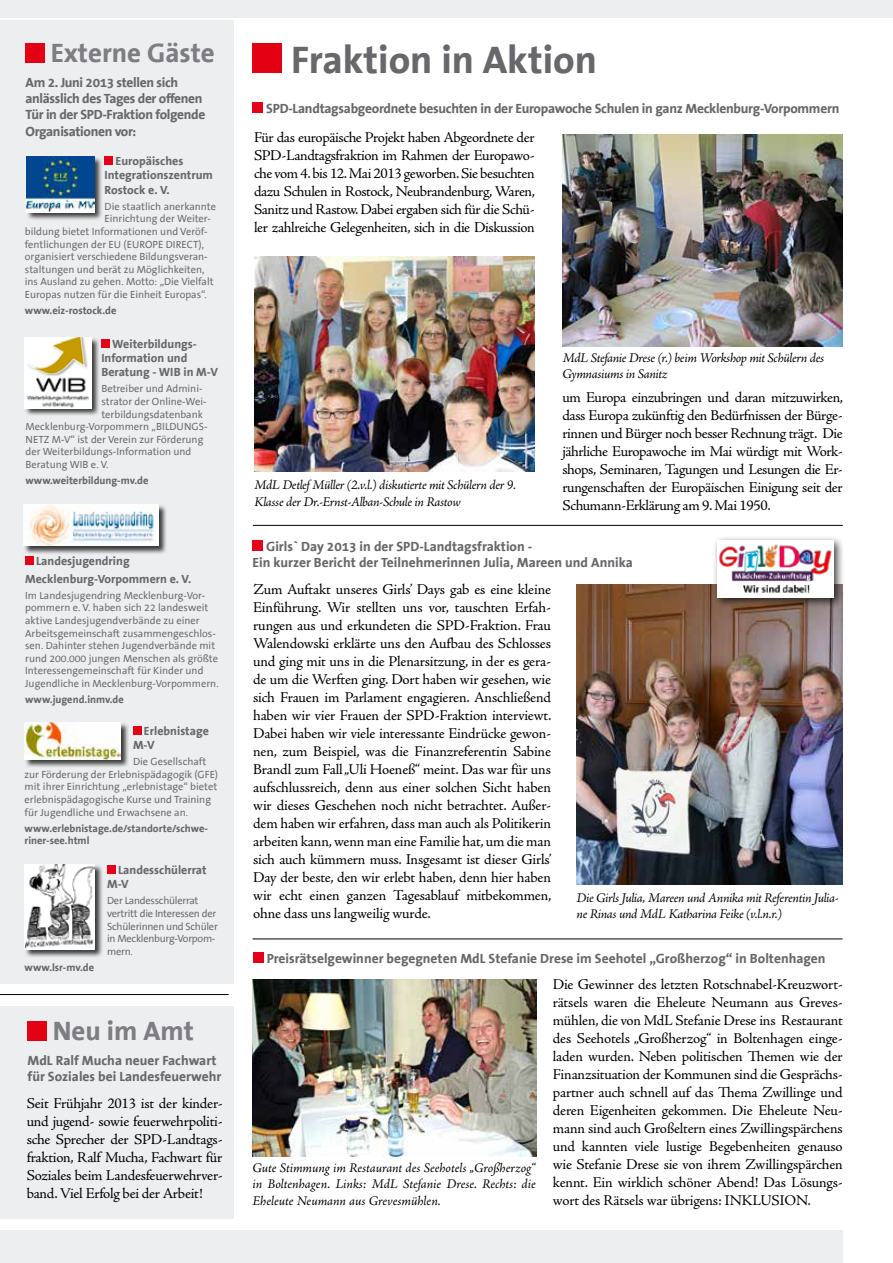
<style>
.page{position:relative;width:893px;height:1263px;background:#fff}
.page>*{position:absolute;margin:0;border:0;box-sizing:border-box;transform-origin:0 0}
.t1{font:700 39px "The Sans Office";color:#68676b}
.t2{font:700 27px "The Sans Office";color:#7e7d82}
.t3{font:15px/18px "Adobe Jenson Pro";letter-spacing:-.02em;color:#000;text-align:justify}
.t4{font:700 13.5px/16.2px "The Sans Office";letter-spacing:-.01em;color:#68676b}
.t5{font:italic 13.5px/16.2px "Adobe Jenson Pro";letter-spacing:-.025em;color:#000}
.t6{font:700 12px/14.4px "The Sans Office";color:#68676b}
.t7{font:10.5px/12.6px "The Sans Office";color:#68676b}
.t8{font:700 10.5px/12.6px "The Sans Office";color:#68676b}
.t9{font:10.5px/12.6px "The Sans Office";letter-spacing:-.025em;color:#68676b}
</style>
<div class="page">
<div style="left:0;top:20px;width:234px;height:963px;background:#edeeef"></div>
<div style="left:0;top:1230px;width:842px;height:33px;background:#edeeef"></div>
<div style="left:0;top:0;width:893px;height:17px;background:#edeeef"></div>
<hr style="left:253px;top:525px;width:590px;height:1px;background:#000">
<div style="left:252px;top:43px;width:30px;height:30px;background:#e30012"></div>
<div style="left:253px;top:952px;width:11px;height:11px;background:#e40018"></div>
<hr style="left:0;top:994px;width:229px;height:1px;background:#000">
<img style="left:253px;top:979px;width:284px;height:177px">
<div style="left:253px;top:540px;width:10px;height:11px;background:#e40018"></div>
<img style="left:254px;top:257px;width:281px;height:215px">
<img style="left:562px;top:134px;width:281px;height:213px">
<hr style="left:253px;top:939px;width:589px;height:1px;background:#000">
<div style="left:253px;top:102px;width:10px;height:11px;background:#e40018"></div>
<div style="left:26px;top:43px;width:19px;height:19px;background:#e30012"></div>
<div style="left:105px;top:157px;width:8px;height:8px;background:#e40018"></div>
<div style="left:101px;top:339px;width:9px;height:9px;background:#e40018"></div>
<div style="left:23px;top:504px;width:144px;height:50px;background:#000;opacity:.75"></div>
<img style="left:23px;top:504px;width:135px;height:42px">
<div style="left:25px;top:556px;width:9px;height:9px;background:#e40018"></div>
<div style="left:133px;top:726px;width:9px;height:9px;background:#e40018"></div>
<div style="left:107px;top:865px;width:9px;height:9px;background:#e40018"></div>
<img style="left:577px;top:585px;width:266px;height:300px">
<div style="left:24px;top:722px;width:105px;height:46px;background:#000;opacity:.75"></div>
<img style="left:25px;top:722px;width:95px;height:37px">
<div style="left:24px;top:864px;width:79px;height:94px;background:#000;opacity:.75"></div>
<img style="left:25px;top:865px;width:69px;height:84px">
<div style="left:0;top:1006px;width:234px;height:212px;background:#edeeef"></div>
<div style="left:28px;top:1021px;width:19px;height:19px;background:#e30012"></div>
<div style="left:712px;top:535px;width:133px;height:74px;background:#000;opacity:.75"></div>
<img style="left:718px;top:540px;width:116px;height:58px">
<div style="left:26px;top:156px;width:77px;height:65px;background:#000;opacity:.75"></div>
<img style="left:27px;top:156px;width:67px;height:56px">
<div style="left:24px;top:337px;width:76px;height:80px;background:#000;opacity:.75"></div>
<img style="left:25px;top:337px;width:66px;height:71px">
<h2 class="t2" style="left:51px;top:39px;width:166px">Externe Gäste</h2>
<p class="t4" style="left:26px;top:75px;width:181px">Am 2. Juni 2013 stellen sich anlässlich des Tages der offenen<br>Tür in der SPD-Fraktion folgende<br>Organisationen vor:</p>
<p class="t6" style="left:105px;top:154px;width:110px;text-indent:11px">Europäisches<br>Integrationszentrum<br>Rostock e. V.</p>
<p class="t7" style="left:105px;top:200px;width:113px">Die staatlich anerkannte</p>
<p class="t7" style="left:105px;top:213px;width:108px">Einrichtung der Weiter-</p>
<p class="t7" style="left:25px;top:226px;width:184px">bildung bietet Informationen und Veröf-</p>
<p class="t7" style="left:25px;top:238px;width:181px">fentlichungen der EU (EUROPE DIRECT),</p>
<p class="t7" style="left:25px;top:251px;width:184px">organisiert verschiedene Bildungsveran-</p>
<p class="t7" style="left:25px;top:263px;width:181px">staltungen und berät zu Möglichkeiten,</p>
<p class="t7" style="left:25px;top:276px;width:190px">ins Ausland zu gehen. Motto: „Die Vielfalt</p>
<p class="t7" style="left:25px;top:289px;width:183px">Europas nutzen für die Einheit Europas“.</p>
<p class="t8" style="left:25px;top:305px;width:93px">www.eiz-rostock.de</p>
<p class="t6" style="left:101px;top:337px;width:118px;text-indent:11px">Weiterbildungs-<br>Information und<br>Beratung - WIB in M-V</p>
<p class="t7" style="left:101px;top:383px;width:103px">Betreiber und Admini-</p>
<p class="t7" style="left:101px;top:396px;width:107px">strator der Online-Wei-</p>
<p class="t7" style="left:101px;top:408px;width:103px">terbildungsdatenbank</p>
<p class="t7" style="left:26px;top:421px;width:183px">Mecklenburg-Vorpommern „BILDUNGS-</p>
<p class="t7" style="left:26px;top:433px;width:179px">NETZ M-V“ ist der Verein zur Förderung</p>
<p class="t7" style="left:26px;top:446px;width:167px">der Weiterbildungs-Information und</p>
<p class="t7" style="left:26px;top:459px;width:85px">Beratung WIB e. V.</p>
<p class="t8" style="left:26px;top:474px;width:124px">www.weiterbildung-mv.de</p>
<p class="t6" style="left:25px;top:552px;width:168px;line-height:17.9px;text-indent:11px">Landesjugendring<br>Mecklenburg-Vorpommern e. V.</p>
<p class="t7" style="left:25px;top:589px;width:195px">Im Landesjugendring Mecklenburg-Vor&shy;pommern e. V. haben sich 22 landesweit aktive Landesjugendverbände zu einer Arbeitsgemeinschaft zusammengeschlos&shy;sen. Dahinter stehen Jugendverbände mit rund 200.000 jungen Menschen als größte Interessengemeinschaft für Kinder und Jugendliche in Mecklenburg-Vorpommern.</p>
<p class="t8" style="left:25px;top:693px;width:100px">www.jugend.inmv.de</p>
<p class="t6" style="left:133px;top:724px;width:77px;text-indent:11px">Erlebnistage<br>M-V</p>
<p class="t7" style="left:25px;top:756px;width:195px;text-indent:108px">Die Gesellschaft zur Förderung der Erlebnispädagogik (GFE) mit ihrer Einrichtung „erlebnistage“ bietet erlebnispädagogische Kurse und Training für Jugendliche und Erwachsene an.</p>
<p class="t8" style="left:25px;top:822px;width:185px">www.erlebnistage.de/standorte/schwe&shy;riner-see.html</p>
<p class="t6" style="left:107px;top:863px;width:101px;text-indent:11px">Landesschülerrat<br>M-V</p>
<p class="t9" style="left:107px;top:895px;width:112px">Der Landesschülerrat vertritt die Interessen der<br>Schülerinnen und Schüler in Mecklenburg-Vorpom&shy;mern.</p>
<p class="t8" style="left:25px;top:961px;width:71px">www.lsr-mv.de</p>
<h2 class="t2" style="left:53px;top:1017px;width:143px">Neu im Amt</h2>
<p class="t4" style="left:28px;top:1053px;width:195px">MdL Ralf Mucha neuer Fachwart für Soziales bei Landesfeuerwehr</p>
<p class="t3" style="left:27px;top:1095px;width:197px">Seit Frühjahr 2013 ist der kinder&shy;und jugend- sowie feuerwehrpoliti&shy;sche Sprecher der SPD-Landtags&shy;fraktion, Ralf Mucha, Fachwart für Soziales beim Landesfeuerwehrver&shy;band. Viel Erfolg bei der Arbeit!</p>
<h1 class="t1" style="left:291px;top:40px;width:307px">Fraktion in Aktion</h1>
<p class="t4" style="left:266px;top:101px;width:575px">SPD-Landtagsabgeordnete besuchten in der Europawoche Schulen in ganz Mecklenburg-Vorpommern</p>
<p class="t3" style="left:254px;top:129px;width:283px">Für das europäische Projekt haben Abgeordnete der SPD-Landtagsfraktion im Rahmen der Europawo&shy;che vom 4. bis 12. Mai 2013 geworben. Sie besuchten dazu Schulen in Rostock, Neubrandenburg, Waren, Sanitz und Rastow. Dabei ergaben sich für die Schü&shy;ler zahlreiche Gelegenheiten, sich in die Diskussion</p>
<p class="t5" style="left:254px;top:478px;width:264px">MdL Detlef Müller (2.v.l.) diskutierte mit Schülern der 9.<br>Klasse der Dr.-Ernst-Alban-Schule in Rastow</p>
<p class="t5" style="left:562px;top:350px;width:263px">MdL Stefanie Drese (r.) beim Workshop mit Schülern des<br>Gymnasiums in Sanitz</p>
<p class="t3" style="left:562px;top:388px;width:282px">um Europa einzubringen und daran mitzuwirken, dass Europa zukünftig den Bedürfnissen der Bürge&shy;rinnen und Bürger noch besser Rechnung trägt. Die jährliche Europawoche im Mai würdigt mit Work&shy;shops, Seminaren, Tagungen und Lesungen die Er&shy;rungenschaften der Europäischen Einigung seit der Schumann-Erklärung am 9. Mai 1950.</p>
<p class="t4" style="left:253px;top:538px;width:382px;text-indent:14px">Girls` Day 2013 in der SPD-Landtagsfraktion -<br>Ein kurzer Bericht der Teilnehmerinnen Julia, Mareen und Annika</p>
<p class="t3" style="left:253px;top:581px;width:300px">Zum Auftakt unseres Girls’ Days gab es eine kleine Einführung. Wir stellten uns vor, tauschten Erfah&shy;rungen aus und erkundeten die SPD-Fraktion. Frau Walendowski erklärte uns den Aufbau des Schlosses und ging mit uns in die Plenarsitzung, in der es gera&shy;de um die Werften ging. Dort haben wir gesehen, wie sich Frauen im Parlament engagieren. Anschließend haben wir vier Frauen der SPD-Fraktion interviewt.<br>Dabei haben wir viele interessante Eindrücke gewon&shy;nen, zum Beispiel, was die Finanzreferentin Sabine Brandl zum Fall „Uli Hoeneß“ meint. Das war für uns aufschlussreich, denn aus einer solchen Sicht haben wir dieses Geschehen noch nicht betrachtet. Außer&shy;dem haben wir erfahren, dass man auch als Politikerin arbeiten kann, wenn man eine Familie hat, um die man sich auch kümmern muss. Insgesamt ist dieser Girls’ Day der beste, den wir erlebt haben, denn hier haben wir echt einen ganzen Tagesablauf mitbekommen, ohne dass uns langweilig wurde.</p>
<p class="t5" style="left:577px;top:891px;width:263px">Die Girls Julia, Mareen und Annika mit Referentin Julia&shy;ne Rinas und MdL Katharina Feike (v.l.n.r.)</p>
<p class="t4" style="left:267px;top:951px;width:560px">Preisrätselgewinner begegneten MdL Stefanie Drese im Seehotel „Großherzog“ in Boltenhagen</p>
<p class="t5" style="left:253px;top:1161px;width:285px;text-align:justify">Gute Stimmung im Restaurant des Seehotels „Großherzog“ in Boltenhagen. Links: MdL Stefanie Drese. Rechts: die Eheleute Neumann aus Grevesmühlen.</p>
<p class="t3" style="left:553px;top:975px;width:292px">Die Gewinner des letzten Rotschnabel-Kreuzwort&shy;rätsels waren die Eheleute Neumann aus Greves&shy;mühlen, die von MdL Stefanie Drese ins Restaurant des Seehotels „Großherzog“ in Boltenhagen einge&shy;laden wurden. Neben politischen Themen wie der Finanzsituation der Kommunen sind die Gesprächs&shy;partner auch schnell auf das Thema Zwillinge und deren Eigenheiten gekommen. Die Eheleute Neu&shy;mann sind auch Großeltern eines Zwillingspärchens und kannten viele lustige Begebenheiten genauso wie Stefanie Drese sie von ihrem Zwillingspärchen kennt. Ein wirklich schöner Abend! Das Lösungs&shy;wort des Rätsels war übrigens: INKLUSION.</p>
</div>
